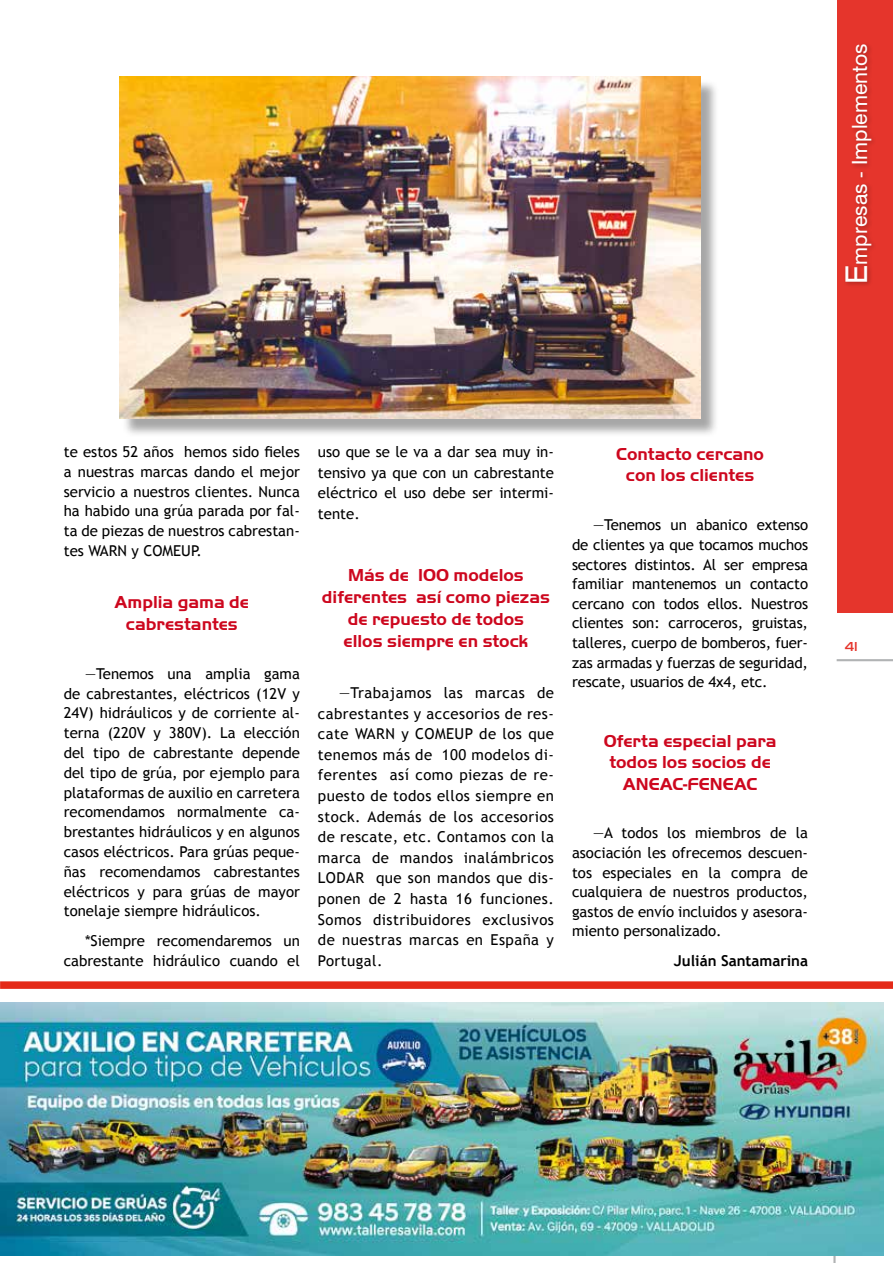
<style>
.page{position:relative;width:893px;height:1263px;background:#fff}
.page>*{position:absolute;margin:0;border:0;box-sizing:border-box;transform-origin:0 0}
.t1{font:21px "Swiss 721 BT";color:#fff}
.t2{font:700 18px/22px "Handel Got D";color:#cd071e;text-align:center}
.t3{font:15px/19.8px "Trebuchet MS";color:#000;text-align:justify}
.t4{font:700 15px "Trebuchet MS";color:#000}
.t5{font:500 13.5px "Handel Got D";color:#e5352c}
.s1{font-size:30px}
</style>
<div class="page">
<div style="left:838px;top:0;width:55px;height:613px;background:#e5352c"></div>
<hr style="left:833px;top:1179px;width:3px;height:84px;background:#b1b3b4">
<hr style="left:837px;top:659px;width:56px;height:2px;background:#b1b3b4">
<div style="left:843px;top:41px;width:35px;height:246px;background:#000;opacity:.3"></div>
<img style="left:0;top:1002px;width:883px;height:253px">
<div style="left:0;top:981px;width:893px;height:8px;background:#e42a18"></div>
<div style="left:122px;top:79px;width:597px;height:358px;background:#000;opacity:.35"></div>
<img style="left:120px;top:77px;width:580px;height:341px">
<h1 class="t1" style="left:847px;top:284px;width:242px;rotate:-90deg"><span class="s1">E</span>mpresas - Implementos</h1>
<p class="t3" style="left:64px;top:442px;width:238px">te estos 52 años hemos sido fieles a nuestras marcas dando el mejor servicio a nuestros clientes. Nunca ha habido una grúa parada por fal&shy;ta de piezas de nuestros cabrestan&shy;tes WARN y COMEUP.</p>
<p class="t2" style="left:115px;top:591px;width:136px;line-height:21.3px">Amplia gama de cabrestantes</p>
<p class="t3" style="left:64px;top:664px;width:238px;text-indent:21px">—Tenemos una amplia gama de cabrestantes, eléctricos (12V y 24V) hidráulicos y de corriente al&shy;terna (220V y 380V). La elección del tipo de cabrestante depende del tipo de grúa, por ejemplo para plataformas de auxilio en carretera recomendamos normalmente ca&shy;brestantes hidráulicos y en algunos casos eléctricos. Para grúas peque&shy;ñas recomendamos cabrestantes eléctricos y para grúas de mayor tonelaje siempre hidráulicos.</p>
<p class="t3" style="left:64px;top:931px;width:238px;text-align:right">*Siempre recomendaremos un cabrestante hidráulico cuando el</p>
<p class="t3" style="left:318px;top:442px;width:238px;line-height:20.5px">uso que se le va a dar sea muy in&shy;tensivo ya que con un cabrestante eléctrico el uso debe ser intermi&shy;tente.</p>
<p class="t2" style="left:322px;top:564px;width:230px">Más de 100 modelos diferentes así como piezas de repuesto de todos<br>ellos siempre en stock</p>
<p class="t3" style="left:318px;top:683px;width:238px;line-height:20.5px;text-indent:21px">—Trabajamos las marcas de cabrestantes y accesorios de res&shy;cate WARN y COMEUP de los que tenemos más de 100 modelos di&shy;ferentes así como piezas de re&shy;puesto de todos ellos siempre en stock. Además de los accesorios de rescate, etc. Contamos con la marca de mandos inalámbricos LODAR que son mandos que dis&shy;ponen de 2 hasta 16 funciones.<br>Somos distribuidores exclusivos de nuestras marcas en España y Portugal.</p>
<p class="t2" style="left:616px;top:443px;width:150px;line-height:21.1px">Contacto cercano con los clientes</p>
<p class="t3" style="left:572px;top:515px;width:238px;text-indent:21px">—Tenemos un abanico extenso de clientes ya que tocamos muchos sectores distintos. Al ser empresa familiar mantenemos un contacto cercano con todos ellos. Nuestros clientes son: carroceros, gruistas, talleres, cuerpo de bomberos, fuer&shy;zas armadas y fuerzas de seguridad, rescate, usuarios de 4x4, etc.</p>
<p class="t2" style="left:604px;top:730px;width:174px;line-height:21.1px">Oferta especial para todos los socios de<br>ANEAC-FENEAC</p>
<p class="t3" style="left:572px;top:823px;width:238px;text-indent:21px">—A todos los miembros de la asociación les ofrecemos descuen&shy;tos especiales en la compra de cualquiera de nuestros productos, gastos de envío incluidos y asesora&shy;miento personalizado.</p>
<p class="t4" style="left:674px;top:951px;width:136px">Julián Santamarina</p>
<p class="t5" style="left:845px;top:638px;width:14px">41</p>
</div>
